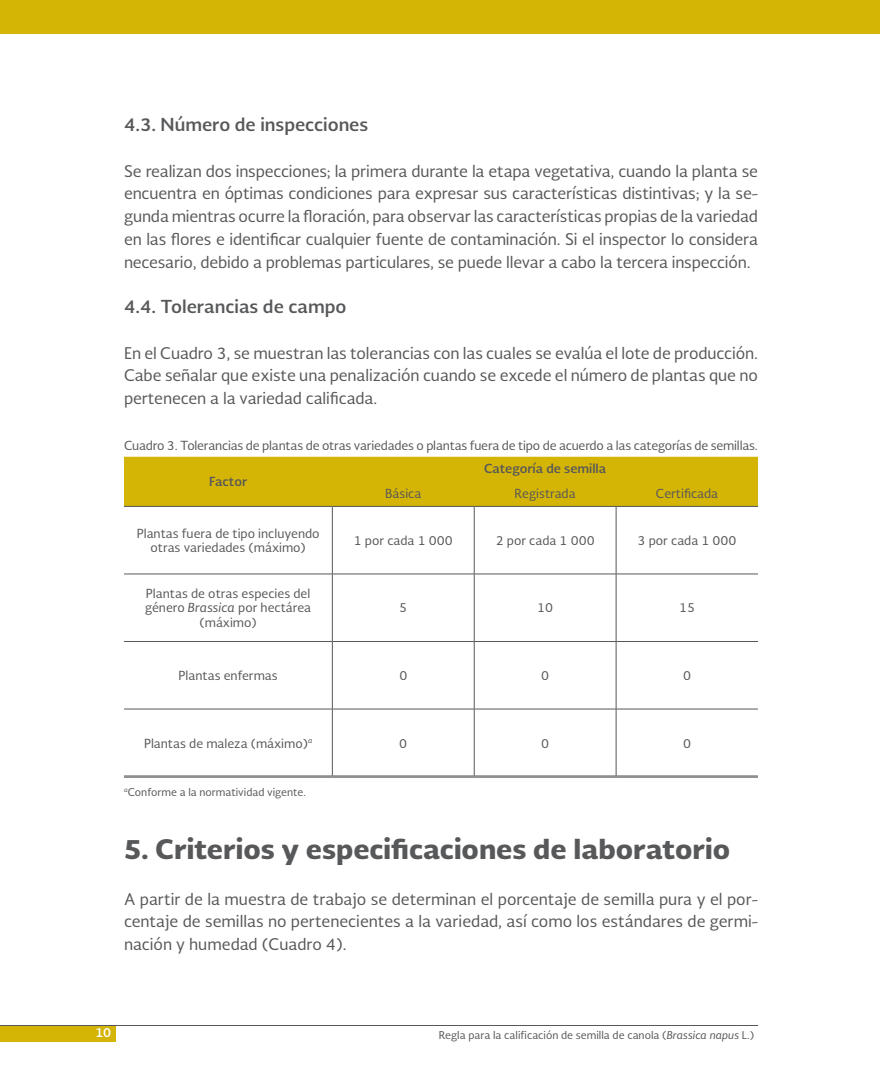
<style>
.page{position:relative;width:882px;height:1071px;background:#fff}
.page>*{position:absolute;margin:0;border:0;box-sizing:border-box;transform-origin:0 0}
.t1{font:900 26.25px "Soberana Sans";color:#57585a}
.t2{font:700 17.5px "Soberana Sans";color:#57585a}
.t3{font:15.75px/22.8px "Soberana Sans";letter-spacing:-.005em;color:#57585a;text-align:justify}
.t4{font:12.25px/14.7px "Soberana Sans";color:#57585a;text-align:center}
.t5{font:700 12.25px "Soberana Sans";color:#57585a}
.t6{font:700 12.25px "Soberana Sans";color:#fff}
.t7{font:10.5px "Soberana Sans";color:#57585a}
.s1{font-style:italic}
</style>
<div class="page">
<div style="left:0;top:1025px;width:116px;height:16px;background:#d4b404"></div>
<hr style="left:0;top:1025px;width:758px;height:1px;background:#57585a">
<div style="left:0;top:0;width:879px;height:33px;background:#d4b404"></div>
<div style="left:124px;top:457px;width:634px;height:49px;background:#d4b404"></div>
<hr style="left:332px;top:507px;width:1px;height:67px;background:#57585a">
<hr style="left:474px;top:507px;width:1px;height:67px;background:#57585a">
<hr style="left:616px;top:507px;width:1px;height:67px;background:#57585a">
<hr style="left:332px;top:574px;width:1px;height:67px;background:#57585a">
<hr style="left:474px;top:574px;width:1px;height:67px;background:#57585a">
<hr style="left:616px;top:574px;width:1px;height:67px;background:#57585a">
<hr style="left:332px;top:642px;width:1px;height:67px;background:#57585a">
<hr style="left:474px;top:642px;width:1px;height:67px;background:#57585a">
<hr style="left:616px;top:642px;width:1px;height:67px;background:#57585a">
<hr style="left:332px;top:709px;width:1px;height:67px;background:#57585a">
<hr style="left:474px;top:709px;width:1px;height:67px;background:#57585a">
<hr style="left:616px;top:709px;width:1px;height:67px;background:#57585a">
<hr style="left:124px;top:506px;width:208px;height:1px;background:#57585a">
<hr style="left:332px;top:506px;width:142px;height:1px;background:#57585a">
<hr style="left:474px;top:506px;width:142px;height:1px;background:#57585a">
<hr style="left:616px;top:506px;width:142px;height:1px;background:#57585a">
<hr style="left:124px;top:574px;width:208px;height:1px;background:#57585a">
<hr style="left:332px;top:574px;width:142px;height:1px;background:#57585a">
<hr style="left:474px;top:574px;width:142px;height:1px;background:#57585a">
<hr style="left:616px;top:574px;width:142px;height:1px;background:#57585a">
<hr style="left:124px;top:641px;width:208px;height:1px;background:#57585a">
<hr style="left:332px;top:641px;width:142px;height:1px;background:#57585a">
<hr style="left:474px;top:641px;width:142px;height:1px;background:#57585a">
<hr style="left:616px;top:641px;width:142px;height:1px;background:#57585a">
<hr style="left:124px;top:709px;width:208px;height:1px;background:#57585a">
<hr style="left:332px;top:709px;width:142px;height:1px;background:#57585a">
<hr style="left:474px;top:709px;width:142px;height:1px;background:#57585a">
<hr style="left:616px;top:709px;width:142px;height:1px;background:#57585a">
<hr style="left:124px;top:776px;width:208px;height:1px;background:#57585a">
<hr style="left:124px;top:777px;width:208px;height:1px;background:#57585a">
<hr style="left:332px;top:776px;width:142px;height:1px;background:#57585a">
<hr style="left:332px;top:777px;width:142px;height:1px;background:#57585a">
<hr style="left:474px;top:776px;width:142px;height:1px;background:#57585a">
<hr style="left:474px;top:777px;width:142px;height:1px;background:#57585a">
<hr style="left:616px;top:776px;width:142px;height:1px;background:#57585a">
<hr style="left:616px;top:777px;width:142px;height:1px;background:#57585a">
<p class="t2" style="left:124px;top:113px;width:246px">4.3. Número de inspecciones</p>
<p class="t3" style="left:124px;top:159px;width:636px">Se realizan dos inspecciones; la primera durante la etapa vegetativa, cuando la planta se encuentra en óptimas condiciones para expresar sus características distintivas; y la se&shy;gunda mientras ocurre la floración, para observar las características propias de la variedad en las flores e identificar cualquier fuente de contaminación. Si el inspector lo considera necesario, debido a problemas particulares, se puede llevar a cabo la tercera inspección.</p>
<p class="t2" style="left:124px;top:295px;width:224px">4.4. Tolerancias de campo</p>
<p class="t3" style="left:124px;top:341px;width:636px">En el Cuadro 3, se muestran las tolerancias con las cuales se evalúa el lote de producción.<br>Cabe señalar que existe una penalización cuando se excede el número de plantas que no pertenecen a la variedad calificada.</p>
<p class="t4" style="left:124px;top:437px;width:635px">Cuadro 3. Tolerancias de plantas de otras variedades o plantas fuera de tipo de acuerdo a las categorías de semillas.</p>
<p class="t5" style="left:209px;top:473px;width:40px">Factor</p>
<p class="t5" style="left:484px;top:460px;width:124px">Categoría de semilla</p>
<p class="t4" style="left:385px;top:486px;width:38px">Básica</p>
<p class="t4" style="left:515px;top:486px;width:63px">Registrada</p>
<p class="t4" style="left:656px;top:486px;width:64px">Certificada</p>
<p class="t4" style="left:137px;top:525px;width:184px">Plantas fuera de tipo incluyendo otras variedades (máximo)</p>
<p class="t4" style="left:354px;top:533px;width:100px">1 por cada 1 000</p>
<p class="t4" style="left:496px;top:533px;width:100px">2 por cada 1 000</p>
<p class="t4" style="left:638px;top:533px;width:100px">3 por cada 1 000</p>
<p class="t4" style="left:145px;top:585px;width:168px">Plantas de otras especies del género <span class="s1">Brassica</span> por hectárea (máximo)</p>
<p class="t4" style="left:399px;top:600px;width:9px">5</p>
<p class="t4" style="left:537px;top:600px;width:17px">10</p>
<p class="t4" style="left:679px;top:600px;width:17px">15</p>
<p class="t4" style="left:179px;top:668px;width:101px">Plantas enfermas</p>
<p class="t4" style="left:399px;top:668px;width:9px">0</p>
<p class="t4" style="left:541px;top:668px;width:9px">0</p>
<p class="t4" style="left:683px;top:668px;width:9px">0</p>
<p class="t4" style="left:144px;top:735px;width:170px">Plantas de maleza (máximo)<sup>a</sup></p>
<p class="t4" style="left:399px;top:735px;width:9px">0</p>
<p class="t4" style="left:541px;top:735px;width:9px">0</p>
<p class="t4" style="left:683px;top:735px;width:9px">0</p>
<p class="t7" style="left:124px;top:785px;width:183px"><sup>a</sup>Conforme a la normatividad vigente.</p>
<h1 class="t1" style="left:124px;top:831px;width:608px">5. Criterios y especificaciones de laboratorio</h1>
<p class="t3" style="left:124px;top:887px;width:635px">A partir de la muestra de trabajo se determinan el porcentaje de semilla pura y el por&shy;centaje de semillas no pertenecientes a la variedad, así como los estándares de germi&shy;nación y humedad (Cuadro 4).</p>
<p class="t6" style="left:95px;top:1024px;width:17px">10</p>
<p class="t7" style="left:439px;top:1028px;width:317px">Regla para la calificación de semilla de canola (<span class="s1">Brassica napus</span> L.)</p>
</div>
